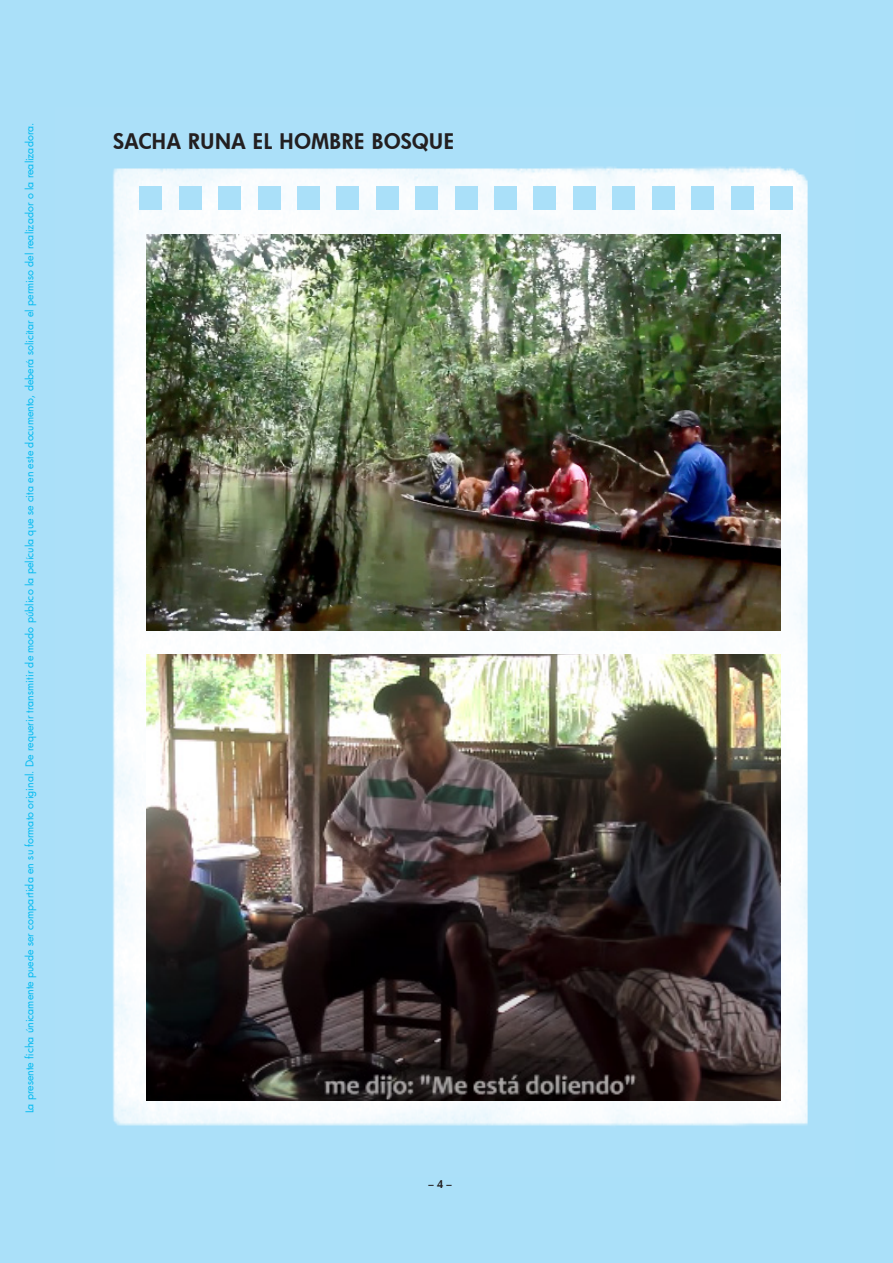
<style>
.page{position:relative;width:893px;height:1263px;background:#aae0f9}
.page>*{position:absolute;margin:0;border:0;box-sizing:border-box;transform-origin:0 0}
.titulo_de_la_obra{font:800 21px "Futura";letter-spacing:.03em;color:#231f20}
.t1{font:10.5px "Futura";letter-spacing:.005em;color:#00baf1}
.t2{font:800 10.5px "Futura";color:#231f20}
</style>
<div class="page">
<img style="left:113px;top:166px;width:695px;height:960px">
<img style="left:147px;top:234px;width:633px;height:396px">
<img style="left:147px;top:654px;width:633px;height:446px">
<div style="left:140px;top:186px;width:22px;height:24px;background:#aae0f9"></div>
<div style="left:455px;top:186px;width:22px;height:24px;background:#aae0f9"></div>
<div style="left:297px;top:186px;width:22px;height:24px;background:#aae0f9"></div>
<div style="left:613px;top:186px;width:22px;height:24px;background:#aae0f9"></div>
<div style="left:770px;top:186px;width:22px;height:24px;background:#aae0f9"></div>
<div style="left:219px;top:186px;width:22px;height:24px;background:#aae0f9"></div>
<div style="left:534px;top:186px;width:22px;height:24px;background:#aae0f9"></div>
<div style="left:376px;top:186px;width:22px;height:24px;background:#aae0f9"></div>
<div style="left:692px;top:186px;width:22px;height:24px;background:#aae0f9"></div>
<div style="left:179px;top:186px;width:22px;height:24px;background:#aae0f9"></div>
<div style="left:494px;top:186px;width:23px;height:24px;background:#aae0f9"></div>
<div style="left:337px;top:186px;width:22px;height:24px;background:#aae0f9"></div>
<div style="left:652px;top:186px;width:22px;height:24px;background:#aae0f9"></div>
<div style="left:258px;top:186px;width:22px;height:24px;background:#aae0f9"></div>
<div style="left:573px;top:186px;width:22px;height:24px;background:#aae0f9"></div>
<div style="left:416px;top:186px;width:22px;height:24px;background:#aae0f9"></div>
<div style="left:731px;top:186px;width:22px;height:24px;background:#aae0f9"></div>
<p class="t1" style="left:23px;top:1113px;width:992px;rotate:-90deg">La presente ficha únicamente puede ser compartida en su formato original. De requerir transmitir de modo público la película que se cita en este documento, deberá solicitar el permiso del realizador o la realizadora.</p>
<p class="titulo_de_la_obra" style="left:113px;top:127px;width:342px">SACHA RUNA EL HOMBRE BOSQUE</p>
<p class="t2" style="left:429px;top:1177px;width:25px">– 4 –</p>
</div>
